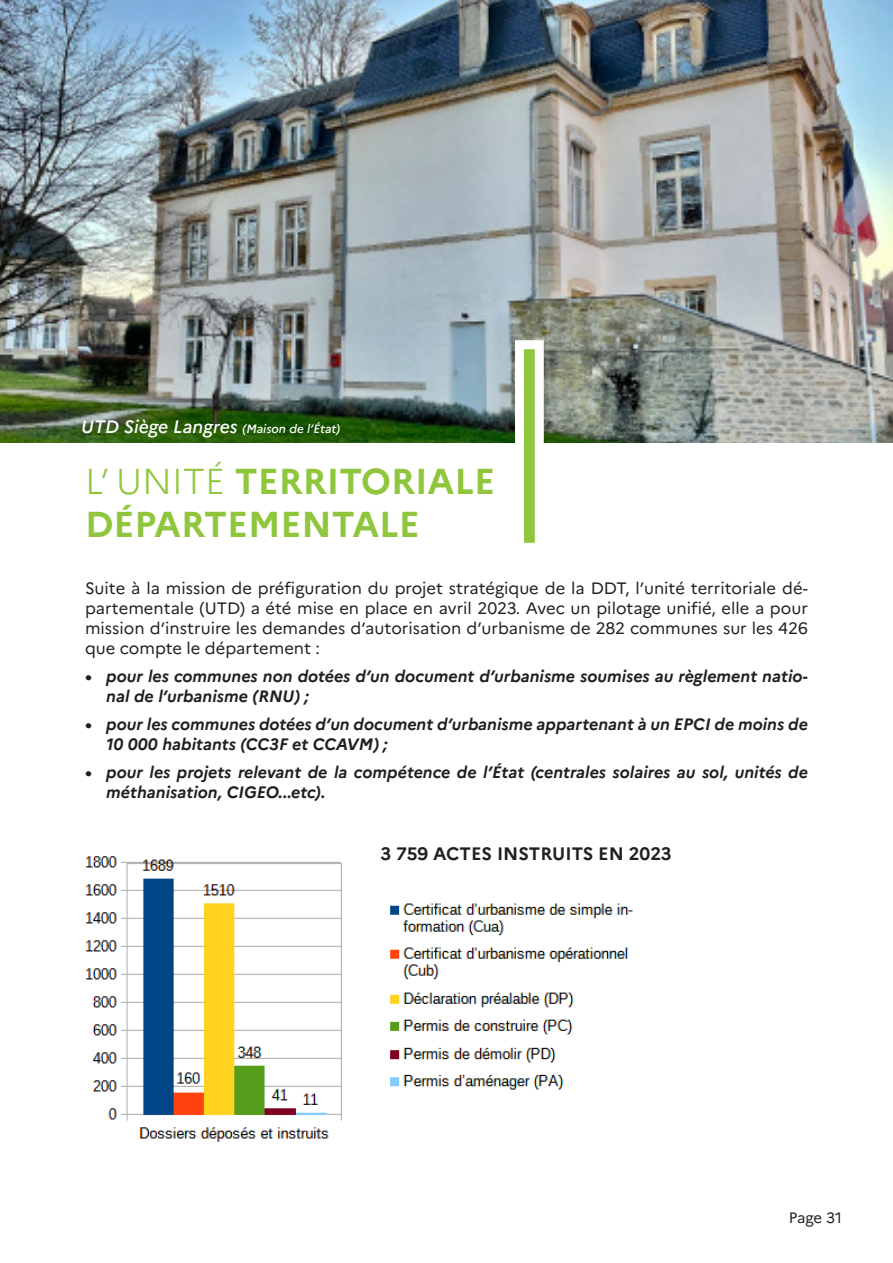
<style>
.page{position:relative;width:893px;height:1263px;background:#fff}
.page>*{position:absolute;margin:0;border:0;box-sizing:border-box;transform-origin:0 0}
.t1{font:700 36px/43.2px "Marianne";color:#8fc63e}
.t2{font:700 18px "Marianne";color:#231f20}
.t3{font:italic 700 16.5px/19.8px "Marianne";color:#231f20}
.Texte_0{font:16.5px/19.8px "Marianne";color:#231f20;text-align:justify}
.t4{font:15px "Marianne";letter-spacing:-.015em;color:#231f20}
.t5{font:italic 500 12px "Marianne";letter-spacing:-.005em;color:#fff}
.s1{font-size:18px}
.s2{font-weight:300}
</style>
<div class="page">
<img style="left:0;top:0;width:893px;height:442px">
<div style="left:515px;top:340px;width:29px;height:212px;background:#8fc63e;border:9px solid #fff"></div>
<img style="left:85px;top:856px;width:256px;height:286px">
<img style="left:390px;top:903px;width:243px;height:187px">
<p class="t5" style="left:81px;top:422px;width:260px"><span class="s1">UTD Siège Langres</span> (Maison de l’État)</p>
<p class="t1" style="left:85px;top:459px;width:411px"><span class="s2">L’ UNITÉ</span> TERRITORIALE<br>DÉPARTEMENTALE</p>
<p class="Texte_0" style="left:85px;top:578px;width:724px">Suite à la mission de préfiguration du projet stratégique de la DDT, l’unité territoriale dé&shy;partementale (UTD) a été mise en place en avril 2023. Avec un pilotage unifié, elle a pour mission d’instruire les demandes d’autorisation d’urbanisme de 282 communes sur les 426 que compte le département :</p>
<p class="t3" style="left:106px;top:666px;width:703px;text-indent:-21px">• pour les communes non dotées d’un document d’urbanisme soumises au règlement natio&shy;nal de l’urbanisme (RNU) ;</p>
<p class="t3" style="left:106px;top:714px;width:703px;text-indent:-21px">• pour les communes dotées d’un document d’urbanisme appartenant à un EPCI de moins de<br>10 000 habitants (CC3F et CCAVM) ;</p>
<p class="t3" style="left:106px;top:762px;width:703px;text-indent:-21px">• pour les projets relevant de la compétence de l’État (centrales solaires au sol, unités de méthanisation, CIGEO...etc).</p>
<p class="t2" style="left:381px;top:842px;width:293px">3 759 ACTES INSTRUITS EN 2023</p>
<p class="t4" style="left:789px;top:1209px;width:55px">Page 31</p>
</div>
